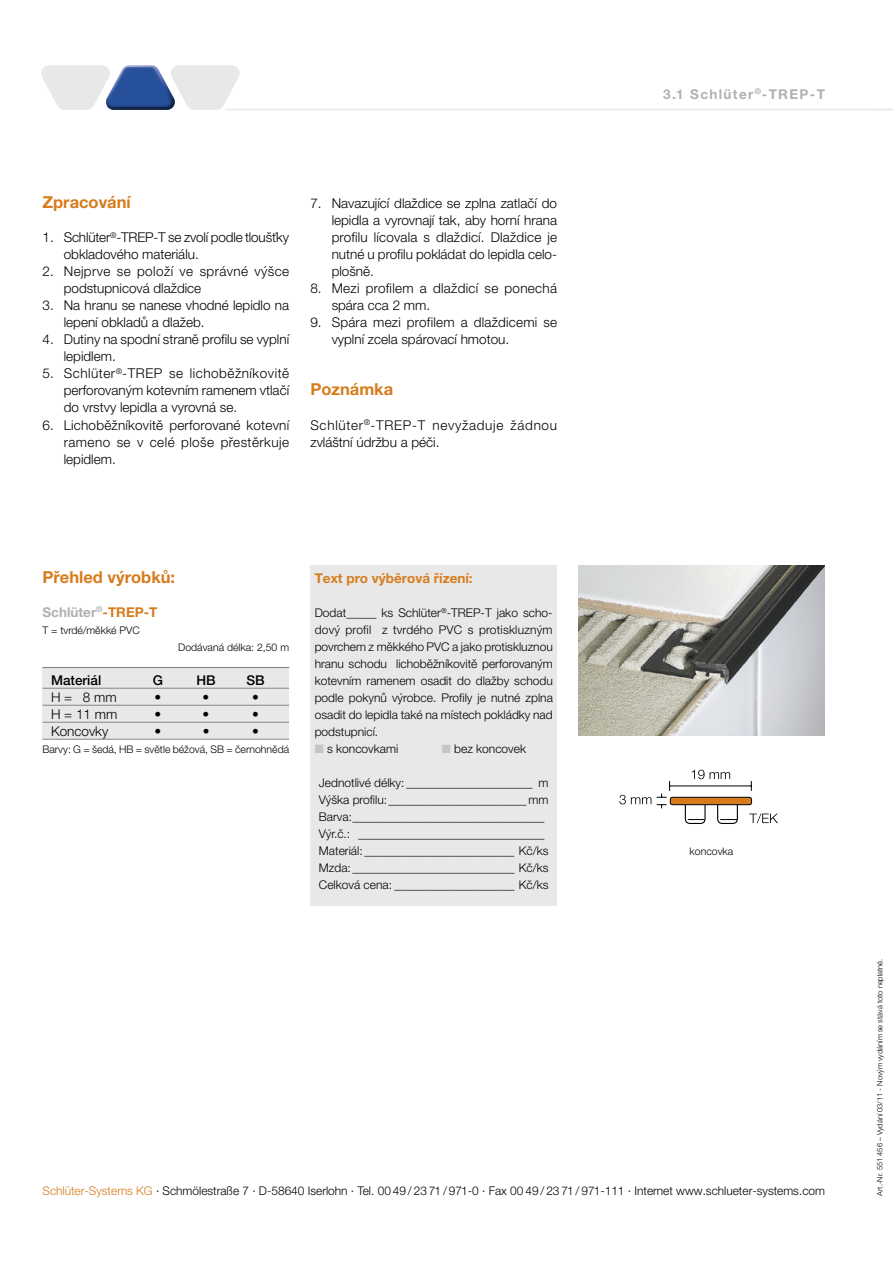
<style>
.page{position:relative;width:893px;height:1263px;background:#fff}
.page>*{position:absolute;margin:0;border:0;box-sizing:border-box;transform-origin:0 0}
.t1{font:700 16.5px "Helvetica Neue LT Pro";color:#d67c1c}
.t2{font:300 13.5px/17px "Helvetica Neue LT Pro";color:#000}
.t3{font:300 13.5px/17px "Helvetica Neue LT Pro";letter-spacing:.03em;color:#000}
.t4{font:300 13.5px/17px "Helvetica Neue LT Pro";letter-spacing:.055em;color:#000}
.t5{font:300 13.5px/17px "Helvetica Neue LT Pro";letter-spacing:.02em;color:#000}
.t6{font:700 13.5px "Helvetica Neue LT Pro";color:#d67c1c}
.t7{font:700 13.5px "Helvetica Neue LT Pro";letter-spacing:.1em;color:#b1b1b0}
.t8{font:700 13.5px "Helvetica Neue LT Pro";color:#b1b1b0}
.t9{font:500 13.5px "Helvetica Neue LT Pro";color:#000}
.t10{font:300 12px/17px "Helvetica Neue LT Pro";color:#000}
.t11{font:300 12px "Helvetica Neue LT Pro";letter-spacing:.02em;color:#000}
.t12{font:300 10.5px "Helvetica Neue LT Pro";color:#000}
.t13{font:300 7.5px "Helvetica Neue LT Pro";color:#000}
.s1{color:#d67c1c}
</style>
<div class="page">
<hr style="left:225px;top:109px;width:668px;height:1px;background:#e8e8e8">
<svg style="left:41px;top:65px;width:199px;height:45px"></svg>
<div style="left:310px;top:566px;width:247px;height:340px;background:#e8e8e8"></div>
<div style="left:43px;top:668px;width:246px;height:71px;background:#e8e8e8"></div>
<hr style="left:43px;top:667px;width:246px;height:1px;background:#868686">
<hr style="left:43px;top:688px;width:246px;height:1px;background:#868686">
<hr style="left:43px;top:705px;width:246px;height:1px;background:#868686">
<hr style="left:43px;top:722px;width:246px;height:1px;background:#868686">
<hr style="left:43px;top:739px;width:246px;height:1px;background:#868686">
<img style="left:578px;top:566px;width:247px;height:170px">
<svg style="left:619px;top:795px;width:32px;height:9px"></svg>
<svg style="left:657px;top:770px;width:121px;height:54px"></svg>
<h1 class="t1" style="left:43px;top:192px;width:90px">Zpracování</h1>
<p class="t2" style="left:64px;top:229px;width:227px;text-indent:-21px">1. Schlüter<sup>®</sup>-TREP-T se zvolí podle tloušťky obkladového materiálu.</p>
<p class="t3" style="left:64px;top:263px;width:227px;text-indent:-21px">2. Nejprve se položí ve správné výšce podstupnicová dlaždice</p>
<p class="t2" style="left:64px;top:297px;width:227px;text-indent:-21px">3. Na hranu se nanese vhodné lepidlo na lepení obkladů a dlažeb.</p>
<p class="t2" style="left:64px;top:331px;width:227px;text-indent:-21px">4. Dutiny na spodní straně profilu se vyplní lepidlem.</p>
<p class="t2" style="left:64px;top:365px;width:227px;text-align:justify;text-indent:-21px">5. Schlüter<sup>®</sup>-TREP se lichoběžníkovitě perforovaným kotevním ramenem vtlačí do vrstvy lepidla a vyrovná se.</p>
<p class="t2" style="left:64px;top:416px;width:227px;text-align:justify;text-indent:-21px">6. Lichoběžníkovitě perforované kotevní rameno se v celé ploše přestěrkuje lepidlem.</p>
<p class="t2" style="left:332px;top:195px;width:227px;text-align:justify;text-indent:-21px">7. Navazující dlaždice se zplna zatlačí do lepidla a vyrovnají tak, aby horní hrana profilu lícovala s dlaždicí. Dlaždice je nutné u profilu pokládat do lepidla celo&shy;plošně.</p>
<p class="t5" style="left:332px;top:280px;width:227px;text-indent:-21px">8. Mezi profilem a dlaždicí se ponechá spára cca 2 mm.</p>
<p class="t2" style="left:332px;top:314px;width:227px;text-indent:-21px">9. Spára mezi profilem a dlaždicemi se vyplní zcela spárovací hmotou.</p>
<h1 class="t1" style="left:310px;top:379px;width:84px">Poznámka</h1>
<p class="t4" style="left:310px;top:416px;width:248px">Schlüter<sup>®</sup>-TREP-T nevyžaduje žádnou zvláštní údržbu a péči.</p>
<h1 class="t1" style="left:43px;top:566px;width:134px">Přehled výrobků:</h1>
<p class="t8" style="left:43px;top:603px;width:117px">Schlüter<sup>®</sup><span class="s1">-TREP-T</span></p>
<p class="t12" style="left:43px;top:623px;width:99px">T = tvrdé/měkké PVC</p>
<p class="t12" style="left:178px;top:640px;width:112px">Dodávaná délka: 2,50 m</p>
<p class="t9" style="left:51px;top:672px;width:52px">Materiál</p>
<p class="t9" style="left:153px;top:672px;width:12px">G</p>
<p class="t9" style="left:196px;top:672px;width:21px">HB</p>
<p class="t9" style="left:246px;top:672px;width:20px">SB</p>
<p class="t2" style="left:51px;top:688px;width:67px">H = 8 mm</p>
<p class="t2" style="left:155px;top:688px;width:8px">•</p>
<p class="t2" style="left:203px;top:688px;width:8px">•</p>
<p class="t2" style="left:252px;top:688px;width:8px">•</p>
<p class="t2" style="left:51px;top:705px;width:68px">H = 11 mm</p>
<p class="t2" style="left:155px;top:705px;width:8px">•</p>
<p class="t2" style="left:203px;top:705px;width:8px">•</p>
<p class="t2" style="left:252px;top:705px;width:8px">•</p>
<p class="t2" style="left:51px;top:722px;width:59px">Koncovky</p>
<p class="t2" style="left:155px;top:722px;width:8px">•</p>
<p class="t2" style="left:203px;top:722px;width:8px">•</p>
<p class="t2" style="left:252px;top:722px;width:8px">•</p>
<p class="t12" style="left:43px;top:742px;width:248px">Barvy: G = šedá, HB = světle béžová, SB = černohnědá</p>
<p class="t6" style="left:315px;top:569px;width:160px">Text pro výběrová řízení:</p>
<p class="t10" style="left:315px;top:604px;width:240px">Dodat_____ ks Schlüter<sup>®</sup>-TREP-T jako scho-</p>
<p class="t11" style="left:315px;top:622px;width:239px">dový profil z tvrdého PVC s protiskluzným</p>
<p class="t10" style="left:315px;top:638px;width:240px">povrchem z měkkého PVC a jako protiskluznou</p>
<p class="t10" style="left:315px;top:655px;width:240px">hranu schodu lichoběžníkovitě perforovaným</p>
<p class="t10" style="left:315px;top:672px;width:240px">kotevním ramenem osadit do dlažby schodu</p>
<p class="t10" style="left:315px;top:689px;width:240px">podle pokynů výrobce. Profily je nutné zplna</p>
<p class="t10" style="left:315px;top:706px;width:240px">osadit do lepidla také na místech pokládky nad</p>
<p class="t10" style="left:315px;top:723px;width:65px">podstupnicí.</p>
<p class="t10" style="left:327px;top:740px;width:70px">s koncovkami_</p>
<p class="t10" style="left:454px;top:740px;width:73px">bez koncovek</p>
<p class="t10" style="left:319px;top:774px;width:231px">Jednotlivé délky: _____________________ m Výška profilu:_______________________ mm Barva:________________________________ Výr.č.: _______________________________ Materiál: _________________________ Kč/ks Mzda:___________________________ Kč/ks Celková cena: ____________________ Kč/ks</p>
<p class="t7" style="left:663px;top:86px;width:163px">3.1 Schlüter<sup>®</sup>-TREP-T</p>
<p class="t12" style="left:690px;top:844px;width:45px">koncovka</p>
<p class="t10" style="left:43px;top:1182px;width:784px"><span class="s1">Schlüter-Systems KG</span> · Schmölestraße 7 · D-58640 Iserlohn · Tel. 00 49 / 23 71 / 971-0 · Fax 00 49 / 23 71 / 971-111 · Internet www.schlueter-systems.com</p>
<p class="t13" style="left:875px;top:1196px;width:238px;rotate:-90deg">Art.-Nr. 551 456 – Vydání 03/11 - Novým vydáním se stává toto neplatné.</p>
</div>
